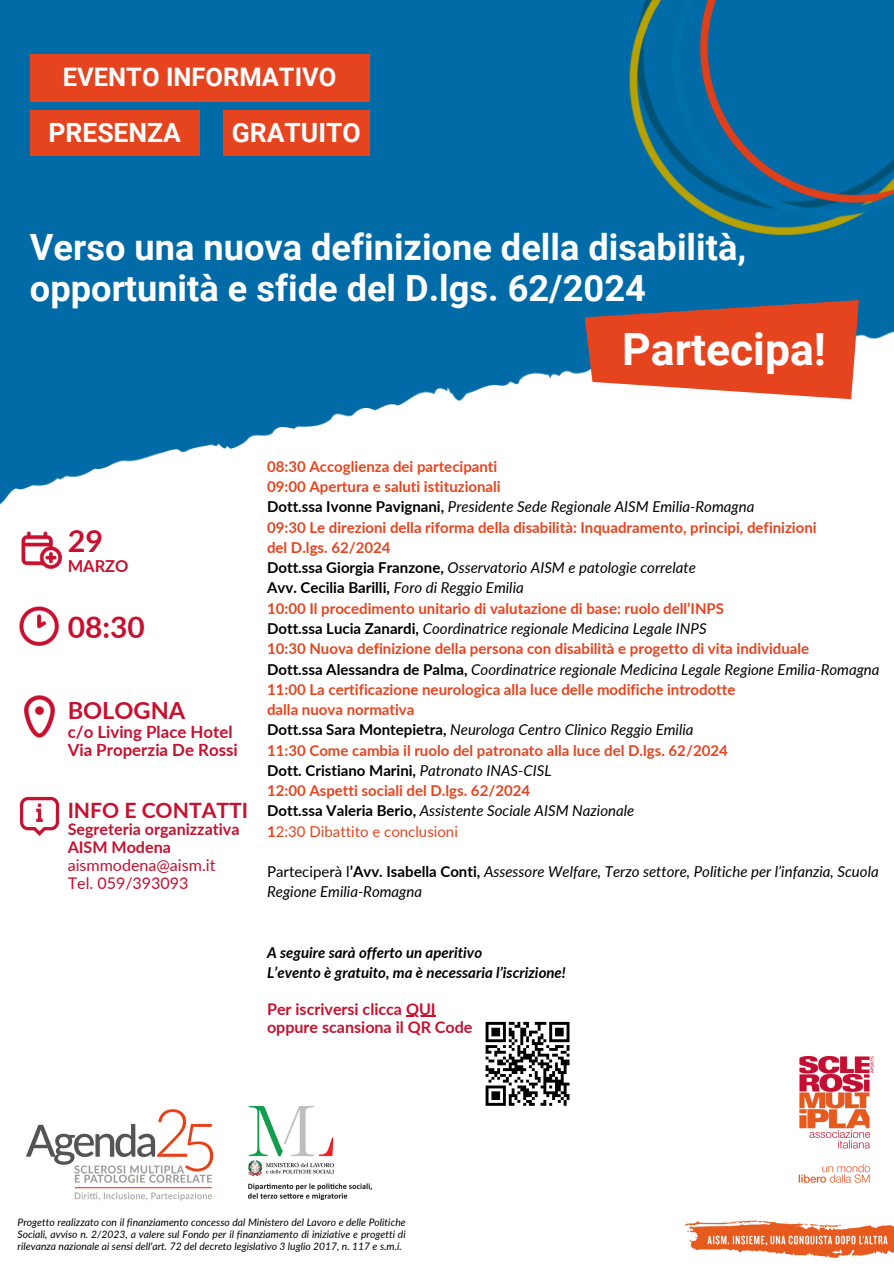
<style>
.page{position:relative;width:894px;height:1264px;background:#fff}
.page>*{position:absolute;margin:0;border:0;box-sizing:border-box;transform-origin:0 0}
.t1{font:700 44.4px "Roboto";color:#fff}
.t2{font:700 36.15px/40.5px "Roboto";color:#fff}
.t3{font:700 30.45px "Lato";color:#c8102e}
.t4{font:700 29.85px "Lato";color:#c8102e}
.t5{font:700 26.55px "Roboto";color:#fff}
.t6{font:700 25.5px "Roboto";color:#fff}
.t7{font:700 23.55px "Lato";color:#c8102e}
.t8{font:700 21.15px "Lato";color:#c8102e}
.t9{font:700 16.8px/18.1px "Lato";color:#c8102e}
.t10{font:700 16.5px "Lato";color:#c8102e}
.t11{font:700 16.05px/18px "Lato";color:#c8102e}
.t12{font:16.05px "Lato";color:#c8102e}
.t13{font:italic 15px/20.2px "Lato";color:#000}
.t14{font:700 15px "Lato";color:#e6441f}
.t15{font:700 15px "Lato";color:#000}
.t16{font:italic 700 15px "Lato";color:#000}
.t17{font:15px "Lato";color:#e6441f}
.t18{font:italic 10.35px/12px "Lato";color:#000;text-align:justify}
.s1{font-weight:700;font-style:normal}
.s2{font-weight:400;font-style:italic}
.s3{font-weight:700}
.s4{font-style:normal}
</style>
<div class="page">
<div style="left:0;top:0;width:893px;height:1263px;background:#006ba6"></div>
<div style="left:0;top:654px;width:893px;height:609px;background:#fff"></div>
<img style="left:0;top:350px;width:893px;height:304px">
<div style="left:30px;top:54px;width:339px;height:48px;background:#e6441f"></div>
<img style="left:685px;top:1056px;width:208px;height:201px">
<svg style="left:584px;top:350px;width:274px;height:49px;background:#e8694c"></svg>
<img style="left:20px;top:607px;width:38px;height:38px">
<img style="left:19px;top:796px;width:41px;height:40px">
<img style="left:21px;top:531px;width:41px;height:37px">
<img style="left:24px;top:695px;width:31px;height:43px">
<div style="left:30px;top:110px;width:170px;height:45px;background:#e6441f"></div>
<img style="left:584px;top:0;width:309px;height:350px">
<img style="left:25px;top:1109px;width:189px;height:92px">
<img style="left:249px;top:1106px;width:122px;height:93px">
<div style="left:223px;top:110px;width:146px;height:45px;background:#e6441f"></div>
<img style="left:485px;top:1021px;width:85px;height:85px">
<svg style="left:406px;top:1015px;width:29px;height:1px"></svg>
<h4 class="t6" style="left:63px;top:62px;width:275px">EVENTO INFORMATIVO</h4>
<h4 class="t5" style="left:48px;top:117px;width:134px">PRESENZA</h4>
<p class="t5" style="left:232px;top:117px;width:130px">GRATUITO</p>
<h2 class="t2" style="left:30px;top:228px;width:717px">Verso una nuova definizione della disabilità, opportunità e sfide del D.lgs. 62/2024</h2>
<h4 class="t1" style="left:622px;top:323px;width:205px">Partecipa!</h4>
<p class="t3" style="left:68px;top:522px;width:37px">29</p>
<p class="t10" style="left:68px;top:555px;width:62px">MARZO</p>
<p class="t4" style="left:68px;top:608px;width:78px">08:30</p>
<p class="t7" style="left:68px;top:695px;width:119px">BOLOGNA</p>
<p class="t9" style="left:68px;top:722px;width:171px">c/o Living Place Hotel<br>Via Properzia De Rossi</p>
<p class="t8" style="left:68px;top:797px;width:182px">INFO E CONTATTI</p>
<p class="t11" style="left:68px;top:819px;width:173px">Segreteria organizzativa<br>AISM Modena</p>
<p class="t12" style="left:68px;top:854px;width:149px">aismmodena@aism.it</p>
<p class="t12" style="left:68px;top:872px;width:122px">Tel. 059/393093</p>
<h1 class="t14" style="left:267px;top:457px;width:232px">08:30 Accoglienza dei partecipanti</h1>
<p class="t14" style="left:267px;top:477px;width:235px">09:00 Apertura e saluti istituzionali</p>
<p class="t13" style="left:267px;top:496px;width:488px"><span class="s1">Dott.ssa Ivonne Pavignani,</span> Presidente Sede Regionale AISM Emilia-Romagna</p>
<p class="t14" style="left:267px;top:518px;width:551px">09:30 Le direzioni della riforma della disabilità: Inquadramento, principi, definizioni</p>
<p class="t14" style="left:267px;top:538px;width:125px">del D.lgs. 62/2024</p>
<p class="t13" style="left:267px;top:557px;width:430px"><span class="s1">Dott.ssa Giorgia Franzone,</span> Osservatorio AISM e patologie correlate</p>
<p class="t15" style="left:267px;top:578px;width:258px">Avv. Cecilia Barilli, <span class="s2">Foro di Reggio Emilia</span></p>
<h5 class="t14" style="left:267px;top:599px;width:458px">10:00 Il procedimento unitario di valutazione di base: ruolo dell’INPS</h5>
<h3 class="t13" style="left:267px;top:618px;width:441px"><span class="s1">Dott.ssa Lucia Zanardi,</span> Coordinatrice regionale Medicina Legale INPS</h3>
<h6 class="t14" style="left:267px;top:639px;width:543px">10:30 Nuova definizione della persona con disabilità e progetto di vita individuale</h6>
<p class="t13" style="left:267px;top:658px;width:614px"><span class="s1">Dott.ssa Alessandra de Palma,</span> Coordinatrice regionale Medicina Legale Regione Emilia-Romagna</p>
<p class="t14" style="left:267px;top:680px;width:469px">11:00 La certificazione neurologica alla luce delle modifiche introdotte</p>
<p class="t14" style="left:267px;top:700px;width:149px">dalla nuova normativa</p>
<p class="t13" style="left:267px;top:719px;width:428px"><span class="s1">Dott.ssa Sara Montepietra,</span> Neurologa Centro Clinico Reggio Emilia</p>
<p class="t14" style="left:267px;top:740px;width:462px">11:30 Come cambia il ruolo del patronato alla luce del D.lgs. 62/2024</p>
<p class="t15" style="left:267px;top:761px;width:286px">Dott. Cristiano Marini, <span class="s2">Patronato INAS-CISL</span></p>
<p class="t14" style="left:267px;top:781px;width:264px">12:00 Aspetti sociali del D.lgs. 62/2024</p>
<p class="t13" style="left:267px;top:800px;width:368px"><span class="s1">Dott.ssa Valeria Berio,</span> Assistente Sociale AISM Nazionale</p>
<p class="t17" style="left:267px;top:821px;width:192px"><span class="s3">1</span>2:30 Dibattito e conclusioni</p>
<p class="t13" style="left:267px;top:861px;width:613px"><span class="s4">Parteciperà l</span><span class="s1">’Avv. Isabella Conti,</span> Assessore Welfare, Terzo settore, Politiche per l’infanzia, Scuola<br>Regione Emilia-Romagna</p>
<p class="t16" style="left:267px;top:943px;width:216px">A seguire sarà offerto un aperitivo</p>
<p class="t16" style="left:267px;top:963px;width:300px">L’evento è gratuito, ma è necessaria l’iscrizione!</p>
<p class="t11" style="left:267px;top:999px;width:170px">Per iscriversi clicca QUI</p>
<h4 class="t11" style="left:267px;top:1017px;width:207px">oppure scansiona il QR Code</h4>
<p class="t18" style="left:18px;top:1215px;width:389px">Progetto realizzato con il finanziamento concesso dal Ministero del Lavoro e delle Politiche Sociali, avviso n. 2/2023, a valere sul Fondo per il finanziamento di iniziative e progetti di rilevanza nazionale ai sensi dell'art. 72 del decreto legislativo 3 luglio 2017, n. 117 e s.m.i.</p>
</div>
